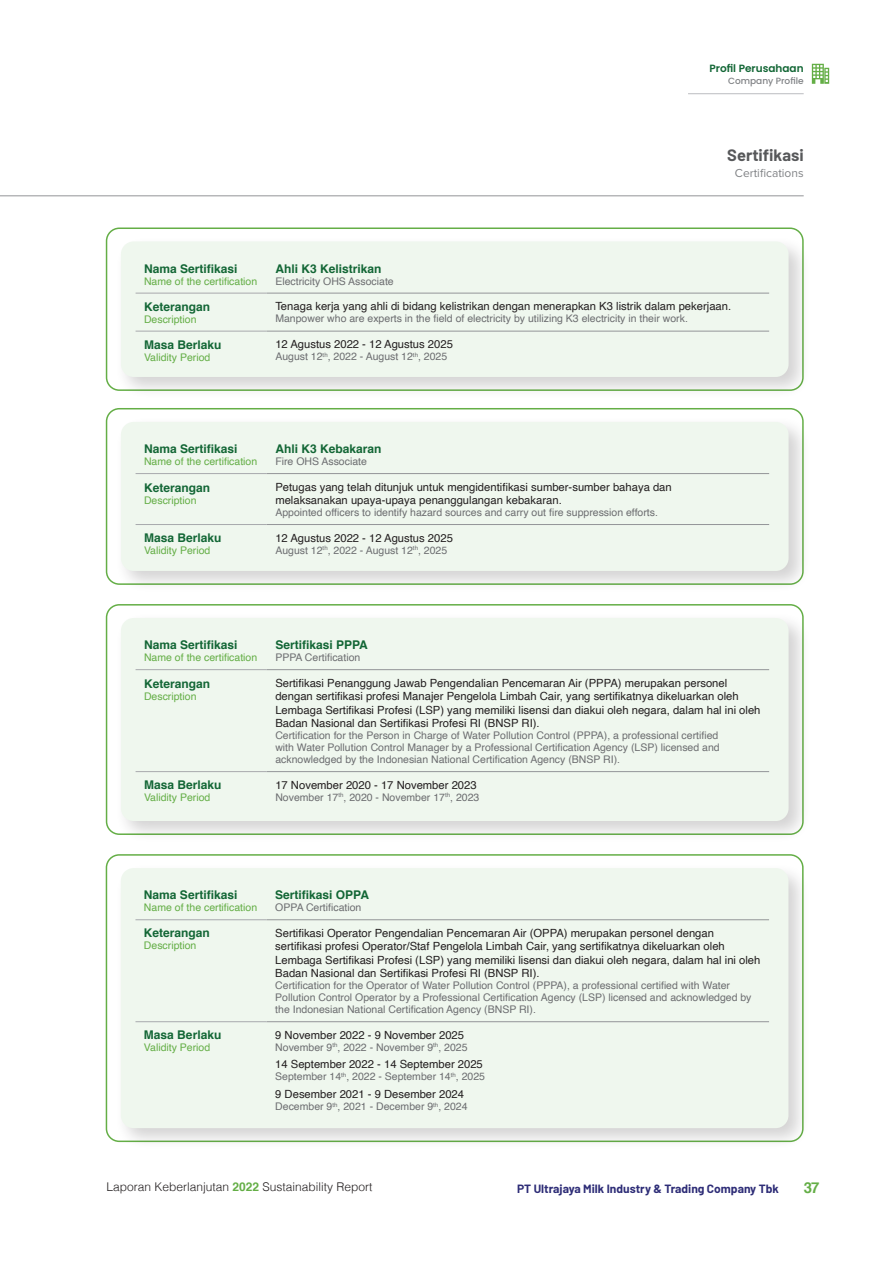
<style>
.page{position:relative;width:893px;height:1263px;background:#fff}
.page>*{position:absolute;margin:0;border:0;box-sizing:border-box;transform-origin:0 0}
.t1{font:700 16.5px "Barlow";color:#57585a}
.t2{font:700 15px "Helvetica";color:#64ae46}
.t3{font:700 12px "Helvetica";color:#126635}
.t4{font:300 12px "Helvetica";color:#231f20}
.t5{font:700 12px "Barlow";color:#2e2d77}
.t6{font:12px "Proxima Nova";color:#808285}
.t7{font:11.25px/13.5px "Helvetica";color:#231f20}
.t8{font:10.5px/12px "Helvetica";color:#6c6d70}
.t9{font:10.5px "Helvetica";color:#64ae46}
.t10{font:600 10.5px "Poppins";color:#126635}
.t11{font:500 9px "Poppins";color:#808285}
.s1{font-weight:700;color:#64ae46}
</style>
<div class="page">
<hr style="left:688px;top:93px;width:116px;height:1px;background:#bcbdc0">
<svg style="left:812px;top:64px;width:17px;height:20px"></svg>
<hr style="left:0;top:196px;width:804px;height:1px;background:#939598">
<div style="left:115px;top:862px;width:696px;height:289px;background:#231f20;opacity:.2"></div>
<div style="left:121px;top:868px;width:667px;height:260px;background:#eff7ee;border-radius:13px"></div>
<hr style="left:267px;top:919px;width:502px;height:1px;background:#939598">
<hr style="left:267px;top:1021px;width:502px;height:1px;background:#939598">
<hr style="left:135px;top:919px;width:132px;height:1px;background:#a8a9ad">
<hr style="left:135px;top:1021px;width:132px;height:1px;background:#a8a9ad">
<div style="left:106px;top:227px;width:698px;height:164px;border:2px solid #64ae46;border-radius:13px"></div>
<div style="left:106px;top:408px;width:698px;height:177px;border:2px solid #64ae46;border-radius:13px"></div>
<div style="left:115px;top:612px;width:696px;height:232px;background:#231f20;opacity:.2"></div>
<div style="left:121px;top:618px;width:668px;height:203px;background:#eff7ee;border-radius:13px"></div>
<div style="left:115px;top:236px;width:696px;height:164px;background:#231f20;opacity:.2"></div>
<div style="left:121px;top:241px;width:668px;height:136px;background:#eff7ee;border-radius:13px"></div>
<div style="left:115px;top:416px;width:696px;height:178px;background:#231f20;opacity:.2"></div>
<div style="left:121px;top:422px;width:668px;height:149px;background:#eff7ee;border-radius:13px"></div>
<hr style="left:267px;top:669px;width:502px;height:1px;background:#939598">
<hr style="left:267px;top:771px;width:502px;height:1px;background:#939598">
<hr style="left:136px;top:669px;width:131px;height:1px;background:#a8a9ad">
<hr style="left:136px;top:771px;width:131px;height:1px;background:#a8a9ad">
<hr style="left:267px;top:293px;width:502px;height:1px;background:#939598">
<hr style="left:267px;top:331px;width:502px;height:1px;background:#939598">
<hr style="left:136px;top:293px;width:131px;height:1px;background:#a8a9ad">
<hr style="left:136px;top:331px;width:131px;height:1px;background:#a8a9ad">
<hr style="left:267px;top:473px;width:502px;height:1px;background:#939598">
<hr style="left:267px;top:524px;width:502px;height:1px;background:#939598">
<hr style="left:136px;top:473px;width:131px;height:1px;background:#a8a9ad">
<hr style="left:136px;top:524px;width:131px;height:1px;background:#a8a9ad">
<p class="t10" style="left:709px;top:62px;width:96px">Profil Perusahaan</p>
<p class="t11" style="left:728px;top:76px;width:77px">Company Profile</p>
<p class="t1" style="left:727px;top:144px;width:78px">Sertifikasi</p>
<p class="t6" style="left:735px;top:167px;width:70px">Certifications</p>
<p class="t3" style="left:144px;top:259px;width:95px">Nama Sertifikasi</p>
<p class="t9" style="left:144px;top:273px;width:115px">Name of the certification</p>
<p class="t3" style="left:275px;top:259px;width:108px">Ahli K3 Kelistrikan</p>
<p class="t8" style="left:275px;top:275px;width:120px">Electricity OHS Associate</p>
<p class="t3" style="left:144px;top:297px;width:68px">Keterangan</p>
<p class="t9" style="left:144px;top:311px;width:54px">Description</p>
<p class="t7" style="left:275px;top:300px;width:457px">Tenaga kerja yang ahli di bidang kelistrikan dengan menerapkan K3 listrik dalam pekerjaan.</p>
<p class="t8" style="left:275px;top:313px;width:414px">Manpower who are experts in the field of electricity by utilizing K3 electricity in their work.</p>
<p class="t3" style="left:144px;top:335px;width:79px">Masa Berlaku</p>
<p class="t9" style="left:144px;top:349px;width:68px">Validity Period</p>
<p class="t7" style="left:275px;top:338px;width:179px">12 Agustus 2022 - 12 Agustus 2025</p>
<p class="t8" style="left:275px;top:351px;width:173px">August 12<sup>th</sup>, 2022 - August 12<sup>th</sup>, 2025</p>
<p class="t3" style="left:144px;top:439px;width:95px">Nama Sertifikasi</p>
<p class="t9" style="left:144px;top:453px;width:115px">Name of the certification</p>
<p class="t3" style="left:275px;top:439px;width:108px">Ahli K3 Kebakaran</p>
<p class="t8" style="left:275px;top:456px;width:93px">Fire OHS Associate</p>
<p class="t3" style="left:144px;top:478px;width:68px">Keterangan</p>
<p class="t9" style="left:144px;top:492px;width:54px">Description</p>
<p class="t7" style="left:275px;top:480px;width:398px">Petugas yang telah ditunjuk untuk mengidentifikasi sumber-sumber bahaya dan</p>
<p class="t7" style="left:275px;top:494px;width:288px">melaksanakan upaya-upaya penanggulangan kebakaran.</p>
<p class="t8" style="left:275px;top:507px;width:384px">Appointed officers to identify hazard sources and carry out fire suppression efforts.</p>
<p class="t3" style="left:144px;top:528px;width:79px">Masa Berlaku</p>
<p class="t9" style="left:144px;top:542px;width:68px">Validity Period</p>
<p class="t7" style="left:275px;top:531px;width:179px">12 Agustus 2022 - 12 Agustus 2025</p>
<p class="t8" style="left:275px;top:544px;width:173px">August 12<sup>th</sup>, 2022 - August 12<sup>th</sup>, 2025</p>
<p class="t3" style="left:144px;top:635px;width:95px">Nama Sertifikasi</p>
<p class="t9" style="left:144px;top:649px;width:115px">Name of the certification</p>
<p class="t3" style="left:275px;top:635px;width:94px">Sertifikasi PPPA</p>
<p class="t8" style="left:275px;top:652px;width:87px">PPPA Certification</p>
<p class="t3" style="left:144px;top:674px;width:68px">Keterangan</p>
<p class="t9" style="left:144px;top:688px;width:54px">Description</p>
<p class="t7" style="left:275px;top:676px;width:487px">Sertifikasi Penanggung Jawab Pengendalian Pencemaran Air (PPPA) merupakan personel dengan sertifikasi profesi Manajer Pengelola Limbah Cair, yang sertifikatnya dikeluarkan oleh Lembaga Sertifikasi Profesi (LSP) yang memiliki lisensi dan diakui oleh negara, dalam hal ini oleh Badan Nasional dan Sertifikasi Profesi RI (BNSP RI).</p>
<p class="t8" style="left:275px;top:730px;width:446px">Certification for the Person in Charge of Water Pollution Control (PPPA), a professional certified with Water Pollution Control Manager by a Professional Certification Agency (LSP) licensed and acknowledged by the Indonesian National Certification Agency (BNSP RI).</p>
<p class="t3" style="left:144px;top:775px;width:79px">Masa Berlaku</p>
<p class="t9" style="left:144px;top:789px;width:68px">Validity Period</p>
<p class="t7" style="left:275px;top:778px;width:203px">17 November 2020 - 17 November 2023</p>
<p class="t8" style="left:275px;top:791px;width:205px">November 17<sup>th</sup>, 2020 - November 17<sup>th</sup>, 2023</p>
<p class="t3" style="left:144px;top:885px;width:95px">Nama Sertifikasi</p>
<p class="t9" style="left:144px;top:899px;width:115px">Name of the certification</p>
<p class="t3" style="left:275px;top:885px;width:95px">Sertifikasi OPPA</p>
<p class="t8" style="left:275px;top:902px;width:88px">OPPA Certification</p>
<p class="t3" style="left:144px;top:923px;width:68px">Keterangan</p>
<p class="t9" style="left:144px;top:937px;width:54px">Description</p>
<p class="t7" style="left:275px;top:926px;width:487px">Sertifikasi Operator Pengendalian Pencemaran Air (OPPA) merupakan personel dengan sertifikasi profesi Operator/Staf Pengelola Limbah Cair, yang sertifikatnya dikeluarkan oleh Lembaga Sertifikasi Profesi (LSP) yang memiliki lisensi dan diakui oleh negara, dalam hal ini oleh Badan Nasional dan Sertifikasi Profesi RI (BNSP RI).</p>
<p class="t8" style="left:275px;top:980px;width:478px">Certification for the Operator of Water Pollution Control (PPPA), a professional certified with Water<br>Pollution Control Operator by a Professional Certification Agency (LSP) licensed and acknowledged by the Indonesian National Certification Agency (BNSP RI).</p>
<p class="t3" style="left:144px;top:1025px;width:79px">Masa Berlaku</p>
<p class="t9" style="left:144px;top:1039px;width:68px">Validity Period</p>
<p class="t7" style="left:275px;top:1028px;width:190px">9 November 2022 - 9 November 2025</p>
<p class="t8" style="left:275px;top:1041px;width:194px">November 9<sup>th</sup>, 2022 - November 9<sup>th</sup>, 2025</p>
<p class="t7" style="left:275px;top:1058px;width:209px">14 September 2022 - 14 September 2025</p>
<p class="t8" style="left:275px;top:1071px;width:211px">September 14<sup>th</sup>, 2022 - September 14<sup>th</sup>, 2025</p>
<p class="t7" style="left:275px;top:1088px;width:190px">9 Desember 2021 - 9 Desember 2024</p>
<p class="t8" style="left:275px;top:1101px;width:194px">December 9<sup>th</sup>, 2021 - December 9<sup>th</sup>, 2024</p>
<p class="t4" style="left:106px;top:1177px;width:268px">Laporan Keberlanjutan <span class="s1">2022</span> Sustainability Report</p>
<p class="t5" style="left:517px;top:1181px;width:263px">PT Ultrajaya Milk Industry &amp; Trading Company Tbk</p>
<h2 class="t2" style="left:804px;top:1175px;width:17px">37</h2>
</div>
